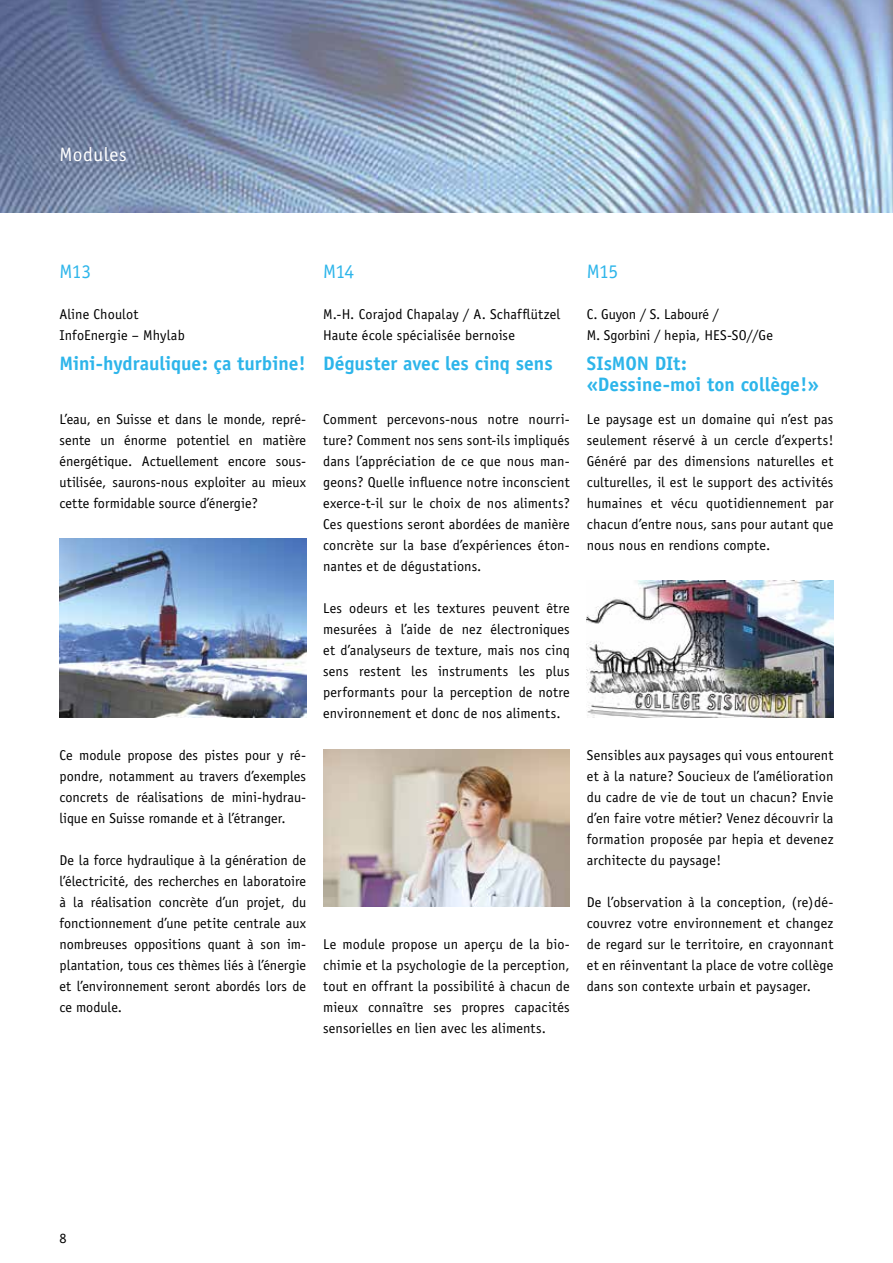
<style>
.page{position:relative;width:893px;height:1263px;background:#fff}
.page>*{position:absolute;margin:0;border:0;box-sizing:border-box;transform-origin:0 0}
.t1{font:700 19.5px/21px "Officina Sans";color:#2db5ea}
.t2{font:19.5px "Officina Sans";letter-spacing:-.035em;color:#2db5ea}
.t3{font:19.5px "Officina Sans";letter-spacing:.03em;color:#fff}
.t4{font:14.25px/21px "Officina Sans";letter-spacing:.005em;color:#000;text-align:justify}
</style>
<div class="page">
<img style="left:0;top:0;width:893px;height:213px">
<img style="left:60px;top:538px;width:246px;height:180px">
<img style="left:323px;top:750px;width:247px;height:157px">
<img style="left:587px;top:580px;width:246px;height:138px">
<h1 class="t3" style="left:60px;top:143px;width:69px">Modules</h1>
<h1 class="t2" style="left:60px;top:260px;width:33px">M13</h1>
<h1 class="t2" style="left:323px;top:260px;width:33px">M14</h1>
<h1 class="t2" style="left:587px;top:260px;width:33px">M15</h1>
<p class="t4" style="left:60px;top:303px;width:127px">Aline Choulot<br>InfoEnergie – Mhylab</p>
<h1 class="t1" style="left:60px;top:352px;width:248px">Mini-hydraulique: ça turbine!</h1>
<p class="t4" style="left:60px;top:408px;width:248px">L’eau, en Suisse et dans le monde, repré&shy;sente un énorme potentiel en matière énergétique. Actuellement encore sous&shy;utilisée, saurons-nous exploiter au mieux cette formidable source d’énergie?</p>
<p class="t4" style="left:60px;top:744px;width:248px">Ce module propose des pistes pour y ré&shy;pondre, notamment au travers d’exemples concrets de réalisations de mini-hydrau&shy;lique en Suisse romande et à l’étranger.</p>
<p class="t4" style="left:60px;top:849px;width:248px">De la force hydraulique à la génération de l’électricité, des recherches en laboratoire à la réalisation concrète d’un projet, du fonctionnement d’une petite centrale aux nombreuses oppositions quant à son im&shy;plantation, tous ces thèmes liés à l’énergie et l’environnement seront abordés lors de ce module.</p>
<p class="t4" style="left:323px;top:303px;width:238px">M.-H. Corajod Chapalay / A. Schafflützel<br>Haute école spécialisée bernoise</p>
<h1 class="t1" style="left:323px;top:352px;width:231px">Déguster avec les cinq sens</h1>
<p class="t4" style="left:323px;top:408px;width:248px">Comment percevons-nous notre nourri&shy;ture? Comment nos sens sont-ils impliqués dans l’appréciation de ce que nous man&shy;geons? Quelle influence notre inconscient exerce-t-il sur le choix de nos aliments?<br>Ces questions seront abordées de manière concrète sur la base d’expériences éton&shy;nantes et de dégustations.</p>
<p class="t4" style="left:323px;top:597px;width:248px">Les odeurs et les textures peuvent être mesurées à l’aide de nez électroniques et d’analyseurs de texture, mais nos cinq sens restent les instruments les plus performants pour la perception de notre environnement et donc de nos aliments.</p>
<p class="t4" style="left:323px;top:933px;width:248px">Le module propose un aperçu de la bio&shy;chimie et la psychologie de la perception, tout en offrant la possibilité à chacun de mieux connaître ses propres capacités sensorielles en lien avec les aliments.</p>
<p class="t4" style="left:587px;top:303px;width:188px">C. Guyon / S. Labouré /<br>M. Sgorbini / hepia, HES-SO//Ge</p>
<h1 class="t1" style="left:587px;top:352px;width:234px">SIsMON DIt:<br>«Dessine-moi ton collège!»</h1>
<p class="t4" style="left:587px;top:408px;width:248px">Le paysage est un domaine qui n’est pas seulement réservé à un cercle d’experts!<br>Généré par des dimensions naturelles et culturelles, il est le support des activités humaines et vécu quotidiennement par chacun d’entre nous, sans pour autant que nous nous en rendions compte.</p>
<p class="t4" style="left:587px;top:744px;width:248px">Sensibles aux paysages qui vous entourent et à la nature? Soucieux de l’amélioration du cadre de vie de tout un chacun? Envie d’en faire votre métier? Venez découvrir la formation proposée par hepia et devenez architecte du paysage!</p>
<p class="t4" style="left:587px;top:891px;width:248px">De l’observation à la conception, (re)dé&shy;couvrez votre environnement et changez de regard sur le territoire, en crayonnant et en réinventant la place de votre collège dans son contexte urbain et paysager.</p>
<p class="t4" style="left:60px;top:1227px;width:9px">8</p>
</div>
